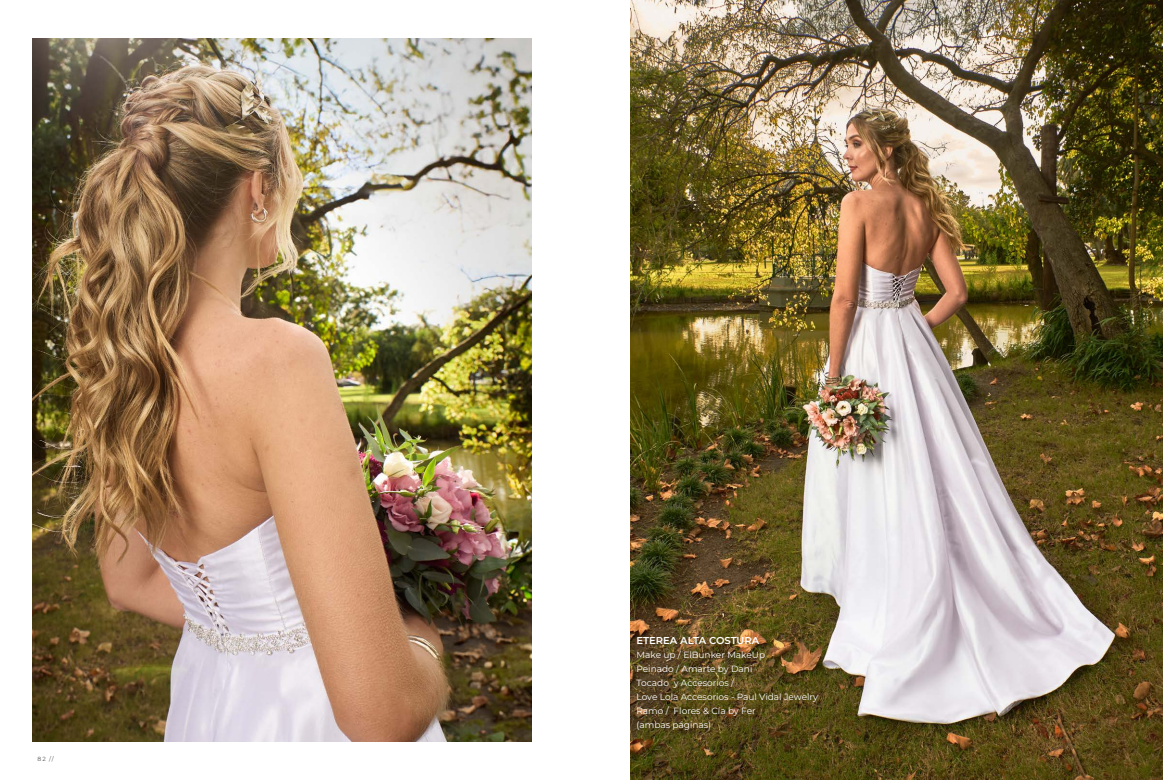
<style>
.page{position:relative;width:1163px;height:780px;background:#fff}
.page>*{position:absolute;margin:0;border:0;box-sizing:border-box;transform-origin:0 0}
.t1{font:600 10px "Montserrat";color:#fff}
.t2{font:9px/14px "Montserrat";color:#fff}
.t3{font:6px "Montserrat";color:#575756}
</style>
<div class="page">
<img style="left:630px;top:0;width:532px;height:780px">
<img style="left:32px;top:38px;width:499px;height:703px">
<p class="t3" style="left:38px;top:754px;width:18px">82 //</p>
<p class="t1" style="left:636px;top:633px;width:124px">ETEREA ALTA COSTURA</p>
<p class="t2" style="left:636px;top:647px;width:183px">Make up / ElBunker MakeUp<br>Peinado / Amarte by Dani<br>Tocado y Accesorios /<br>Love Lola Accesorios - Paul Vidal Jewelry<br>Ramo / Flores &amp; Cía by Fer<br>(ambas páginas)</p>
</div>
